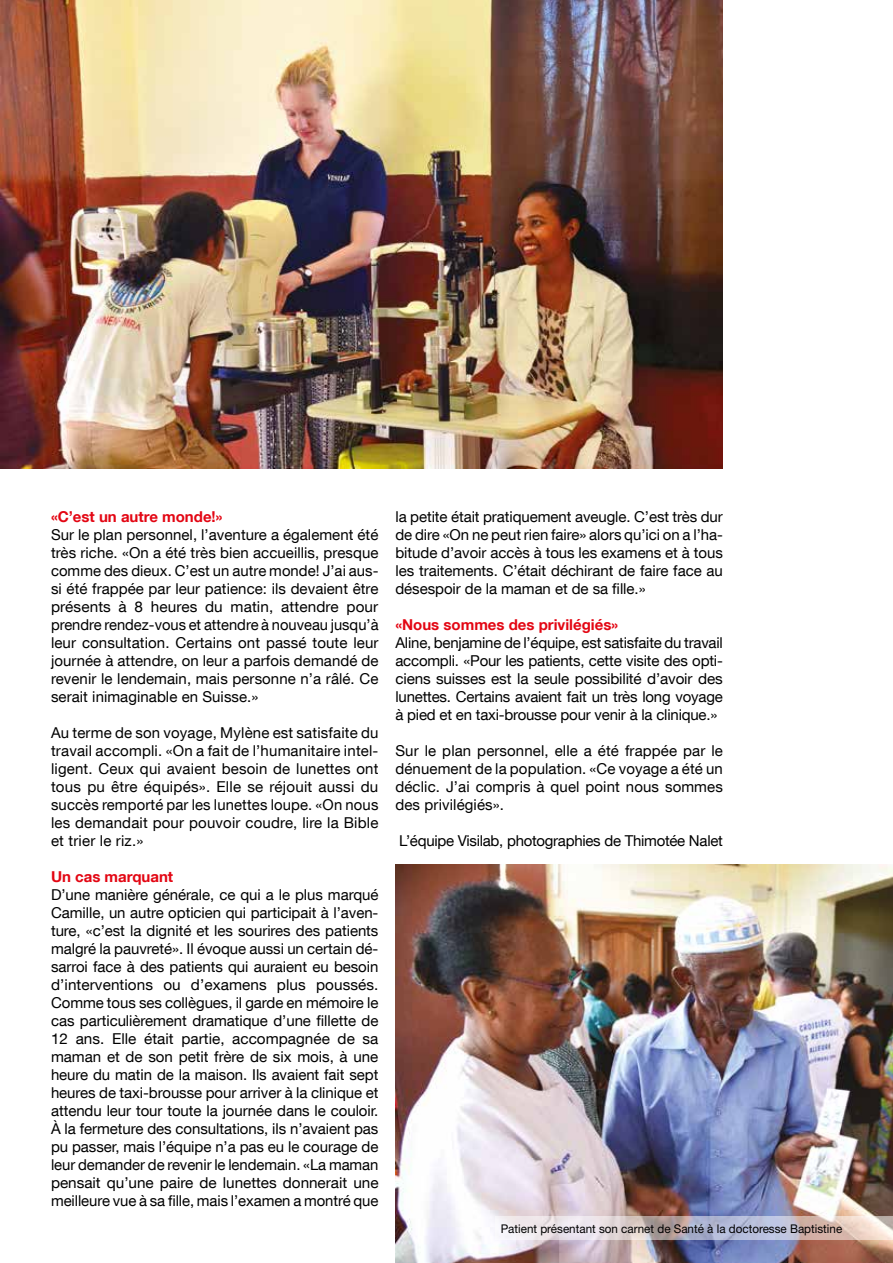
<style>
.page{position:relative;width:893px;height:1263px;background:#fff}
.page>*{position:absolute;margin:0;border:0;box-sizing:border-box;transform-origin:0 0}
.t1{font:15px/18px "Helvetica Neue LT Com";letter-spacing:-.005em;color:#000;text-align:justify}
.t2{font:700 15px "Helvetica Neue LT Com";color:#e30613}
.t3{font:12px "Helvetica Neue LT Std";color:#000}
</style>
<div class="page">
<img style="left:0;top:0;width:723px;height:468px">
<img style="left:395px;top:864px;width:498px;height:399px">
<svg style="left:495px;top:1216px;width:398px;height:23px;background:#d3cad0"></svg>
<p class="t2" style="left:51px;top:507px;width:173px">«C’est un autre monde!»</p>
<p class="t1" style="left:51px;top:525px;width:329px">Sur le plan personnel, l’aventure a également été très riche. «On a été très bien accueillis, presque comme des dieux. C’est un autre monde! J’ai aus&shy;si été frappée par leur patience: ils devaient être présents à 8 heures du matin, attendre pour prendre rendez-vous et attendre à nouveau jusqu’à leur consultation. Certains ont passé toute leur journée à attendre, on leur a parfois demandé de revenir le lendemain, mais personne n’a râlé. Ce serait inimaginable en Suisse.»</p>
<p class="t1" style="left:51px;top:723px;width:329px">Au terme de son voyage, Mylène est satisfaite du travail accompli. «On a fait de l’humanitaire intel&shy;ligent. Ceux qui avaient besoin de lunettes ont tous pu être équipés». Elle se réjouit aussi du succès remporté par les lunettes loupe. «On nous les demandait pour pouvoir coudre, lire la Bible et trier le riz.»</p>
<p class="t2" style="left:51px;top:867px;width:124px">Un cas marquant</p>
<p class="t1" style="left:51px;top:885px;width:329px">D’une manière générale, ce qui a le plus marqué Camille, un autre opticien qui participait à l’aven&shy;ture, «c’est la dignité et les sourires des patients malgré la pauvreté». Il évoque aussi un certain dé&shy;sarroi face à des patients qui auraient eu besoin d’interventions ou d’examens plus poussés.<br>Comme tous ses collègues, il garde en mémoire le cas particulièrement dramatique d’une fillette de 12 ans. Elle était partie, accompagnée de sa maman et de son petit frère de six mois, à une heure du matin de la maison. Ils avaient fait sept heures de taxi-brousse pour arriver à la clinique et attendu leur tour toute la journée dans le couloir.<br>À la fermeture des consultations, ils n’avaient pas pu passer, mais l’équipe n’a pas eu le courage de leur demander de revenir le lendemain. «La maman pensait qu’une paire de lunettes donnerait une meilleure vue à sa fille, mais l’examen a montré que</p>
<p class="t1" style="left:395px;top:507px;width:329px">la petite était pratiquement aveugle. C’est très dur de dire «On ne peut rien faire» alors qu’ici on a l’ha&shy;bitude d’avoir accès à tous les examens et à tous les traitements. C’était déchirant de faire face au désespoir de la maman et de sa fille.»</p>
<p class="t2" style="left:395px;top:615px;width:224px">«Nous sommes des privilégiés»</p>
<p class="t1" style="left:395px;top:633px;width:329px">Aline, benjamine de l’équipe, est satisfaite du travail accompli. «Pour les patients, cette visite des opti&shy;ciens suisses est la seule possibilité d’avoir des lunettes. Certains avaient fait un très long voyage à pied et en taxi-brousse pour venir à la clinique.»</p>
<p class="t1" style="left:395px;top:741px;width:329px">Sur le plan personnel, elle a été frappée par le dénuement de la population. «Ce voyage a été un déclic. J’ai compris à quel point nous sommes des privilégiés».</p>
<p class="t1" style="left:399px;top:831px;width:325px">L’équipe Visilab, photographies de Thimotée Nalet</p>
<p class="t3" style="left:501px;top:1222px;width:343px">Patient présentant son carnet de Santé à la doctoresse Baptistine</p>
</div>
